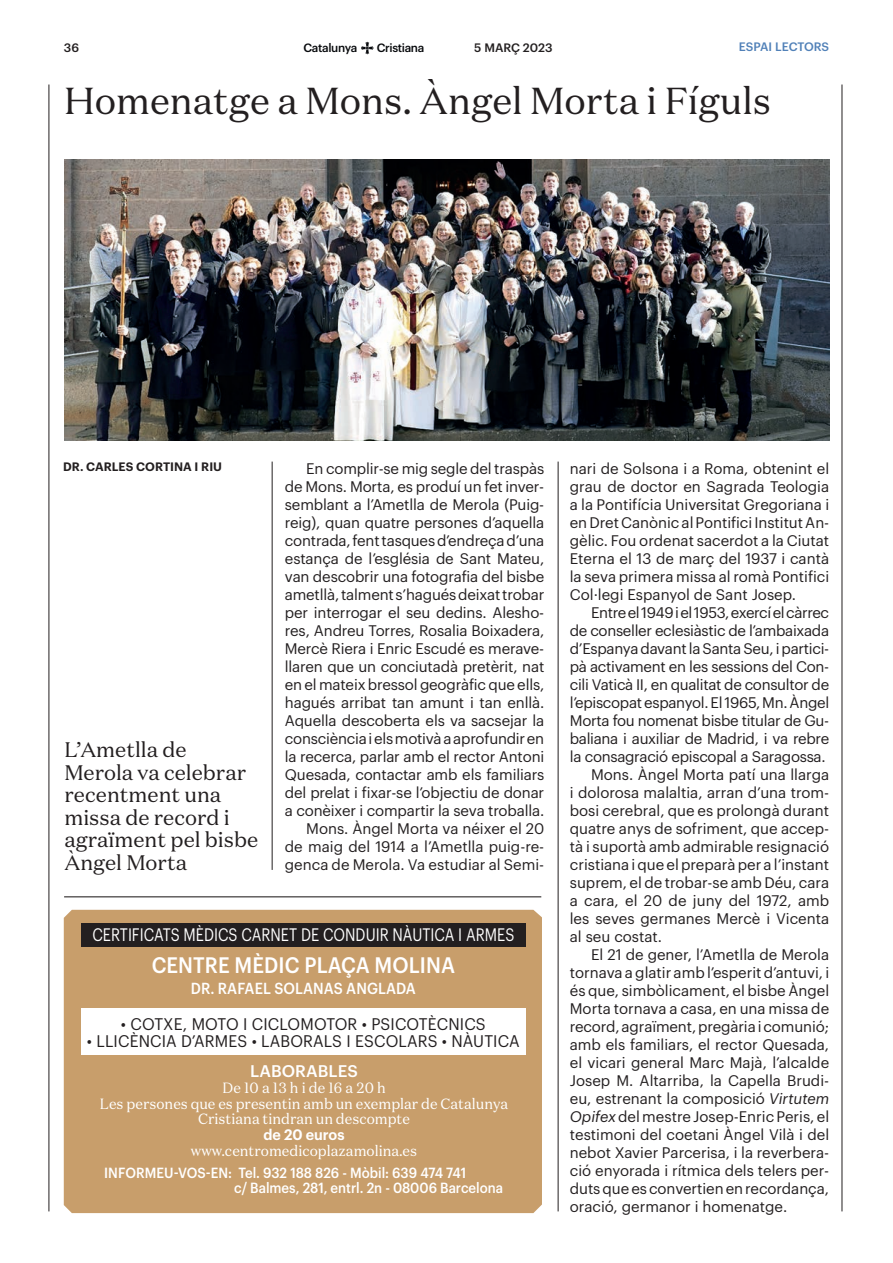
<style>
.page{position:relative;width:893px;height:1263px;background:#fff}
.page>*{position:absolute;margin:0;border:0;box-sizing:border-box;transform-origin:0 0}
.t1{font:37.5px "Domaine Text";color:#231f20}
.t2{font:500 21.9px "Graphik";letter-spacing:.005em;color:#fff;scale:.91 1}
.t3{font:21px/22.5px "Domaine Text";color:#231f20}
.t4{font:17.7px "Graphik";color:#fff;scale:.81 1}
.t5{font:16.5px "Graphik";letter-spacing:.01em;color:#231f20;scale:.95 1}
.t6{font:500 16.5px "Graphik";letter-spacing:.005em;color:#fff}
.t7{font:500 15.75px "Graphik";letter-spacing:.005em;color:#fff;scale:.91 1}
.t8{font:15px/18px "Graphik";letter-spacing:-.01em;color:#231f20;text-align:right}
.t9{font:14.85px/15.8px "Domaine Text";color:#fff;text-align:center;scale:.96 1}
.t10{font:600 14.85px "Graphik";color:#fff;scale:.96 1}
.t11{font:500 14.4px/15.1px "Graphik";color:#fff;scale:.91 1}
.t12{font:600 12px "Graphik";color:#231f20}
.t13{font:500 12px "Graphik";letter-spacing:-.01em;color:#5181b8}
.t14{font:500 12px "Graphik";color:#231f20}
.t15{font:500 11.85px "Graphik";letter-spacing:-.03em;color:#07090c}
.s1{font-style:italic}
</style>
<div class="page">
<svg style="left:361px;top:42px;width:13px;height:12px"></svg>
<hr style="left:49px;top:85px;width:1px;height:1126px;background:#231f20">
<hr style="left:842px;top:85px;width:1px;height:1126px;background:#231f20">
<hr style="left:272px;top:462px;width:1px;height:408px;background:#231f20">
<div style="left:64px;top:910px;width:478px;height:303px;background:#c89e6b"></div>
<div style="left:81px;top:1009px;width:445px;height:46px;background:#fff"></div>
<div style="left:81px;top:923px;width:445px;height:23px;background:#231f20"></div>
<hr style="left:64px;top:896px;width:477px;height:1px;background:#231f20">
<img style="left:64px;top:159px;width:765px;height:281px">
<hr style="left:558px;top:462px;width:1px;height:749px;background:#231f20">
<p class="t14" style="left:64px;top:38px;width:17px">36</p>
<p class="t15" style="left:303px;top:38px;width:55px">Catalunya</p>
<p class="t15" style="left:377px;top:38px;width:49px">Cristiana</p>
<p class="t14" style="left:474px;top:38px;width:80px">5 MARÇ 2023</p>
<h1 class="t1" style="left:64px;top:77px;width:709px">Homenatge a Mons. Àngel Morta i Fíguls</h1>
<p class="t13" style="left:739px;top:38px;width:92px">ESPAI LECTORS</p>
<p class="t8" style="left:285px;top:458px;width:261px">En complir-se mig segle del traspàs de Mons. Morta, es produí un fet inver&shy;semblant a l’Ametlla de Merola (Puig&shy;reig), quan quatre persones d’aquella contrada, fent tasques d’endreça d’una estança de l’església de Sant Mateu, van descobrir una fotografia del bisbe ametllà, talment s’hagués deixat trobar per interrogar el seu dedins. Alesho&shy;res, Andreu Torres, Rosalia Boixadera, Mercè Riera i Enric Escudé es merave&shy;llaren que un conciutadà pretèrit, nat en el mateix bressol geogràfic que ells, hagués arribat tan amunt i tan enllà.<br>Aquella descoberta els va sacsejar la consciència i els motivà a aprofundir en la recerca, parlar amb el rector Antoni Quesada, contactar amb els familiars del prelat i fixar-se l’objectiu de donar a conèixer i compartir la seva troballa.<br>Mons. Àngel Morta va néixer el 20 de maig del 1914 a l’Ametlla puig-re&shy;genca de Merola. Va estudiar al Semi-</p>
<p class="t8" style="left:570px;top:458px;width:261px;text-align:justify">nari de Solsona i a Roma, obtenint el grau de doctor en Sagrada Teologia a la Pontifícia Universitat Gregoriana i en Dret Canònic al Pontifici Institut An&shy;gèlic. Fou ordenat sacerdot a la Ciutat Eterna el 13 de març del 1937 i cantà la seva primera missa al romà Pontifici Col·legi Espanyol de Sant Josep.</p>
<p class="t12" style="left:63px;top:458px;width:160px">DR. CARLES CORTINA I RIU</p>
<p class="t8" style="left:591px;top:602px;width:240px">Entre el 1949 i el 1953, exercí el càrrec</p>
<p class="t8" style="left:570px;top:620px;width:261px">de conseller eclesiàstic de l’ambaixada</p>
<p class="t8" style="left:570px;top:638px;width:261px">d’Espanya davant la Santa Seu, i partici-</p>
<p class="t8" style="left:570px;top:656px;width:261px">pà activament en les sessions del Con-</p>
<p class="t8" style="left:570px;top:674px;width:261px">cili Vaticà II, en qualitat de consultor de</p>
<p class="t8" style="left:570px;top:692px;width:261px">l’episcopat espanyol. El 1965, Mn. Àngel</p>
<p class="t8" style="left:570px;top:710px;width:261px">Morta fou nomenat bisbe titular de Gu-</p>
<p class="t8" style="left:570px;top:728px;width:261px">baliana i auxiliar de Madrid, i va rebre</p>
<p class="t8" style="left:570px;top:746px;width:257px">la consagració episcopal a Saragossa.</p>
<p class="t8" style="left:591px;top:764px;width:240px">Mons. Àngel Morta patí una llarga</p>
<p class="t8" style="left:570px;top:782px;width:261px">i dolorosa malaltia, arran d’una trom-</p>
<p class="t8" style="left:570px;top:800px;width:261px">bosi cerebral, que es prolongà durant</p>
<p class="t8" style="left:570px;top:818px;width:261px">quatre anys de sofriment, que accep-</p>
<p class="t8" style="left:570px;top:836px;width:261px">tà i suportà amb admirable resignació</p>
<p class="t8" style="left:570px;top:854px;width:261px">cristiana i que el preparà per a l’instant</p>
<p class="t8" style="left:570px;top:872px;width:261px">suprem, el de trobar-se amb Déu, cara</p>
<p class="t8" style="left:570px;top:890px;width:261px">a cara, el 20 de juny del 1972, amb</p>
<p class="t8" style="left:570px;top:908px;width:261px">les seves germanes Mercè i Vicenta</p>
<p class="t8" style="left:570px;top:926px;width:94px">al seu costat.</p>
<p class="t8" style="left:591px;top:944px;width:240px">El 21 de gener, l’Ametlla de Merola</p>
<p class="t8" style="left:570px;top:962px;width:261px">tornava a glatir amb l’esperit d’antuvi, i</p>
<p class="t8" style="left:570px;top:980px;width:261px">és que, simbòlicament, el bisbe Àngel</p>
<p class="t8" style="left:570px;top:998px;width:261px">Morta tornava a casa, en una missa de</p>
<p class="t8" style="left:570px;top:1016px;width:261px">record, agraïment, pregària i comunió;</p>
<p class="t8" style="left:570px;top:1034px;width:261px">amb els familiars, el rector Quesada,</p>
<p class="t8" style="left:570px;top:1052px;width:261px">el vicari general Marc Majà, l’alcalde</p>
<p class="t8" style="left:570px;top:1070px;width:261px">Josep M. Altarriba, la Capella Brudi-</p>
<p class="t8" style="left:570px;top:1088px;width:261px">eu, estrenant la composició <span class="s1">Virtutem</span></p>
<p class="t8" style="left:570px;top:1106px;width:261px"><span class="s1">Opifex</span> del mestre Josep-Enric Peris, el</p>
<p class="t8" style="left:570px;top:1124px;width:261px">testimoni del coetani Àngel Vilà i del</p>
<p class="t8" style="left:570px;top:1142px;width:261px">nebot Xavier Parcerisa, i la reverbera-</p>
<p class="t8" style="left:570px;top:1160px;width:261px">ció enyorada i rítmica dels telers per-</p>
<p class="t8" style="left:570px;top:1178px;width:261px">duts que es convertien en recordança,</p>
<p class="t8" style="left:570px;top:1196px;width:219px">oració, germanor i homenatge.</p>
<h3 class="t3" style="left:64px;top:738px;width:195px">L’Ametlla de<br>Merola va celebrar recentment una missa de record i agraïment pel bisbe<br>Àngel Morta</h3>
<p class="t4" style="left:92px;top:921px;width:522px">CERTIFICATS MÈDICS CARNET DE CONDUIR NÀUTICA I ARMES</p>
<h2 class="t2" style="left:152px;top:948px;width:335px">CENTRE MÈDIC PLAÇA MOLINA</h2>
<p class="t7" style="left:191px;top:976px;width:249px">DR. RAFAEL SOLANAS ANGLADA</p>
<p class="t5" style="left:121px;top:1011px;width:386px">• COTXE, MOTO I CICLOMOTOR • PSICOTÈCNICS</p>
<p class="t5" style="left:87px;top:1029px;width:457px">• LLICÈNCIA D’ARMES • LABORALS I ESCOLARS • NÀUTICA</p>
<p class="t6" style="left:250px;top:1059px;width:109px">LABORABLES</p>
<p class="t9" style="left:100px;top:1079px;width:427px">De 10 a 13 h i de 16 a 20 h<br>Les persones que es presentin amb un exemplar de Catalunya<br>Cristiana tindran un descompte</p>
<p class="t10" style="left:263px;top:1123px;width:86px">de 20 euros</p>
<p class="t9" style="left:191px;top:1142px;width:237px">www.centromedicoplazamolina.es</p>
<p class="t11" style="left:234px;top:1164px;width:297px;text-indent:-130px">INFORMEU-VOS-EN: Tel. 932 188 826 - Mòbil: 639 474 741<br>c/ Balmes, 281, entrl. 2n - 08006 Barcelona</p>
</div>
